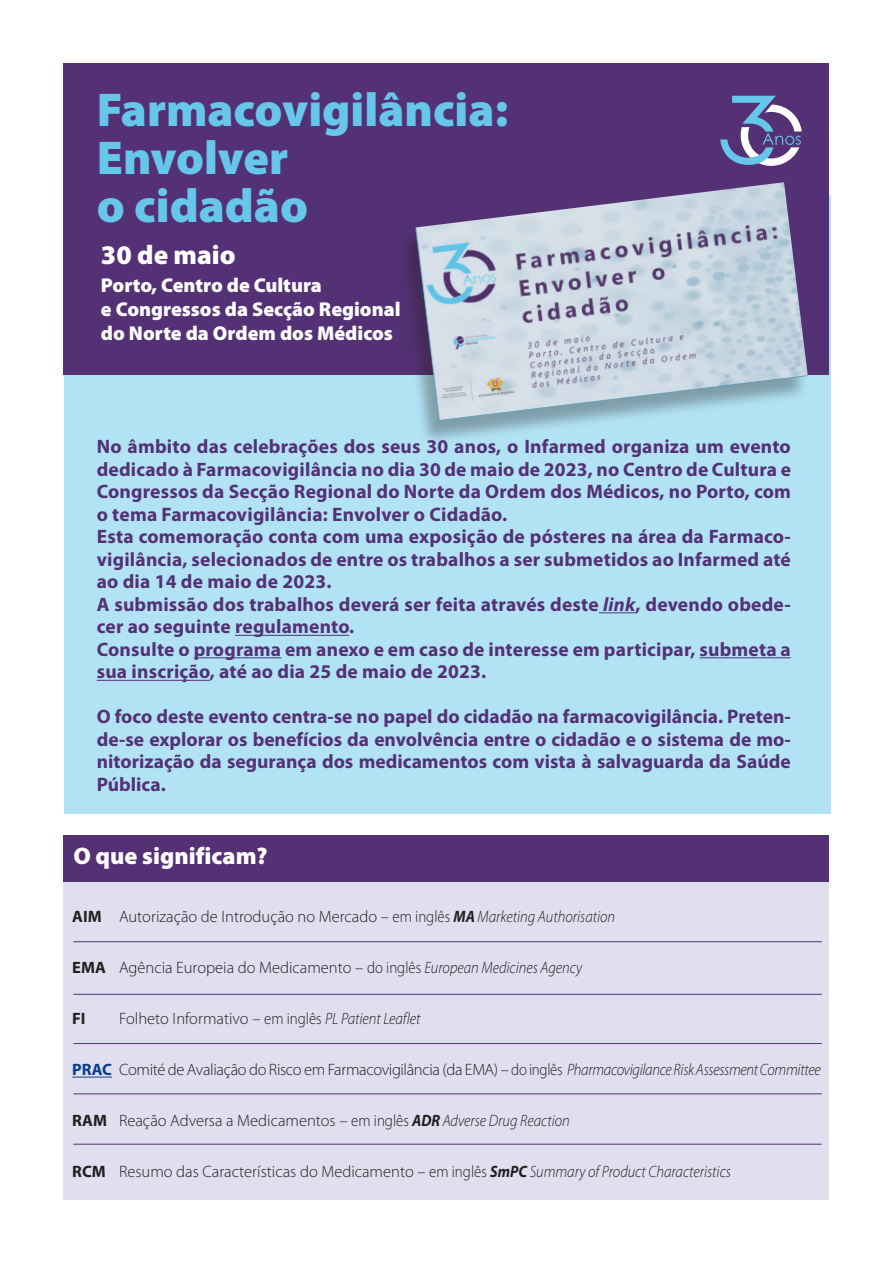
<style>
.page{position:relative;width:893px;height:1263px;background:#fff}
.page>*{position:absolute;margin:0;border:0;box-sizing:border-box;transform-origin:0 0}
.Título_Negrito{font:900 47.7px "Myriad Pro";color:#66c7eb}
.Título_Negrito-2{font:900 27px "Myriad Pro";color:#fff}
.Título_Negrito-3{font:900 24px "Myriad Pro";color:#fff}
.Título_Negrito-4{font:900 20.1px "Myriad Pro";color:#fff}
.Texto_Normal_Itálico{font:700 19.5px/22.5px "Myriad Pro";letter-spacing:.01em;color:#543175;text-align:justify}
.Texto_normal{font:300 16.5px "Myriad Pro";color:#231f20}
.Texto_normal-2{font:300 16.5px "Myriad Pro";letter-spacing:-.02em;color:#231f20}
.Texto_normal-3{font:700 16.5px "Myriad Pro";color:#231f20}
.s1{font-style:italic}
.s2{font-weight:700}
.s3{font-weight:700;font-style:italic}
.s4{font-weight:700;color:#083e89}
</style>
<div class="page">
<hr style="left:0;top:0;width:1px;height:1263px;background:#fffef4">
<div style="left:64px;top:196px;width:767px;height:618px;background:#b2e3f5"></div>
<div style="left:64px;top:882px;width:765px;height:317px;background:#e0dfef"></div>
<div style="left:64px;top:835px;width:765px;height:47px;background:#543175"></div>
<hr style="left:72px;top:1077px;width:40px;height:1px;background:#083e89">
<hr style="left:73px;top:941px;width:749px;height:1px;background:#543175">
<hr style="left:73px;top:994px;width:749px;height:1px;background:#543175">
<hr style="left:73px;top:1043px;width:749px;height:1px;background:#543175">
<hr style="left:73px;top:1093px;width:749px;height:1px;background:#543175">
<hr style="left:73px;top:1144px;width:749px;height:1px;background:#543175">
<hr style="left:599px;top:612px;width:37px;height:1px;background:#543175">
<hr style="left:235px;top:635px;width:114px;height:1px;background:#543175">
<hr style="left:194px;top:657px;width:87px;height:1px;background:#543175">
<hr style="left:699px;top:657px;width:92px;height:1px;background:#543175">
<hr style="left:97px;top:680px;width:113px;height:1px;background:#543175">
<div style="left:64px;top:64px;width:765px;height:311px;background:#543175"></div>
<svg style="left:720px;top:96px;width:82px;height:70px"></svg>
<div style="left:396px;top:187px;width:413px;height:259px;background:#231f20;opacity:.35"></div>
<img style="left:415px;top:182px;width:393px;height:239px">
<p class="Título_Negrito" style="left:97px;top:83px;width:413px">Farmacovigilância:</p>
<p class="Título_Negrito" style="left:97px;top:131px;width:193px">Envolver</p>
<p class="Título_Negrito" style="left:97px;top:178px;width:213px">o cidadão</p>
<p class="Título_Negrito-2" style="left:101px;top:240px;width:136px">30 de maio</p>
<p class="Título_Negrito-4" style="left:101px;top:274px;width:222px">Porto, Centro de Cultura</p>
<p class="Título_Negrito-4" style="left:101px;top:298px;width:301px">e Congressos da Secção Regional</p>
<p class="Título_Negrito-4" style="left:101px;top:322px;width:294px">do Norte da Ordem dos Médicos</p>
<p class="Texto_Normal_Itálico" style="left:97px;top:436px;width:696px">No âmbito das celebrações dos seus 30 anos, o Infarmed organiza um evento dedicado à Farmacovigilância no dia 30 de maio de 2023, no Centro de Cultura e Congressos da Secção Regional do Norte da Ordem dos Médicos, no Porto, com o tema Farmacovigilância: Envolver o Cidadão.</p>
<p class="Texto_Normal_Itálico" style="left:97px;top:526px;width:696px">Esta comemoração conta com uma exposição de pósteres na área da Farmaco&shy;vigilância, selecionados de entre os trabalhos a ser submetidos ao Infarmed até ao dia 14 de maio de 2023.</p>
<p class="Texto_Normal_Itálico" style="left:97px;top:593px;width:696px">A submissão dos trabalhos deverá ser feita através deste <span class="s1">link</span>, devendo obede&shy;cer ao seguinte regulamento.</p>
<p class="Texto_Normal_Itálico" style="left:97px;top:638px;width:696px">Consulte o programa em anexo e em caso de interesse em participar, submeta a sua inscrição, até ao dia 25 de maio de 2023.</p>
<p class="Texto_Normal_Itálico" style="left:97px;top:706px;width:696px">O foco deste evento centra-se no papel do cidadão na farmacovigilância. Preten&shy;de-se explorar os benefícios da envolvência entre o cidadão e o sistema de mo&shy;nitorização da segurança dos medicamentos com vista à salvaguarda da Saúde Pública.</p>
<p class="Título_Negrito-3" style="left:73px;top:842px;width:196px">O que significam?</p>
<p class="Texto_normal" style="left:72px;top:908px;width:544px"><span class="s2">AIM</span> Autorização de Introdução no Mercado – em inglês <span class="s3">MA</span> <span class="s1">Marketing Authorisation</span></p>
<p class="Texto_normal" style="left:72px;top:959px;width:511px"><span class="s2">EMA</span> Agência Europeia do Medicamento – do inglês <span class="s1">European Medicines Agency</span></p>
<p class="Texto_normal-3" style="left:72px;top:1009px;width:15px">FI</p>
<p class="Texto_normal" style="left:119px;top:1010px;width:303px">Folheto Informativo – em inglês <span class="s1">PL Patient Leaflet</span></p>
<p class="Texto_normal-2" style="left:72px;top:1061px;width:750px"><span class="s4">PRAC</span> Comité de Avaliação do Risco em Farmacovigilância (da EMA) – do inglês <span class="s1">Pharmacovigilance Risk Assessment Committee</span></p>
<p class="Texto_normal" style="left:72px;top:1112px;width:499px"><span class="s2">RAM</span> Reação Adversa a Medicamentos – em inglês <span class="s3">ADR</span> <span class="s1">Adverse Drug Reaction</span></p>
<p class="Texto_normal" style="left:72px;top:1163px;width:660px"><span class="s2">RCM</span> Resumo das Características do Medicamento – em inglês <span class="s3">SmPC</span> <span class="s1">Summary of Product Characteristics</span></p>
</div>
